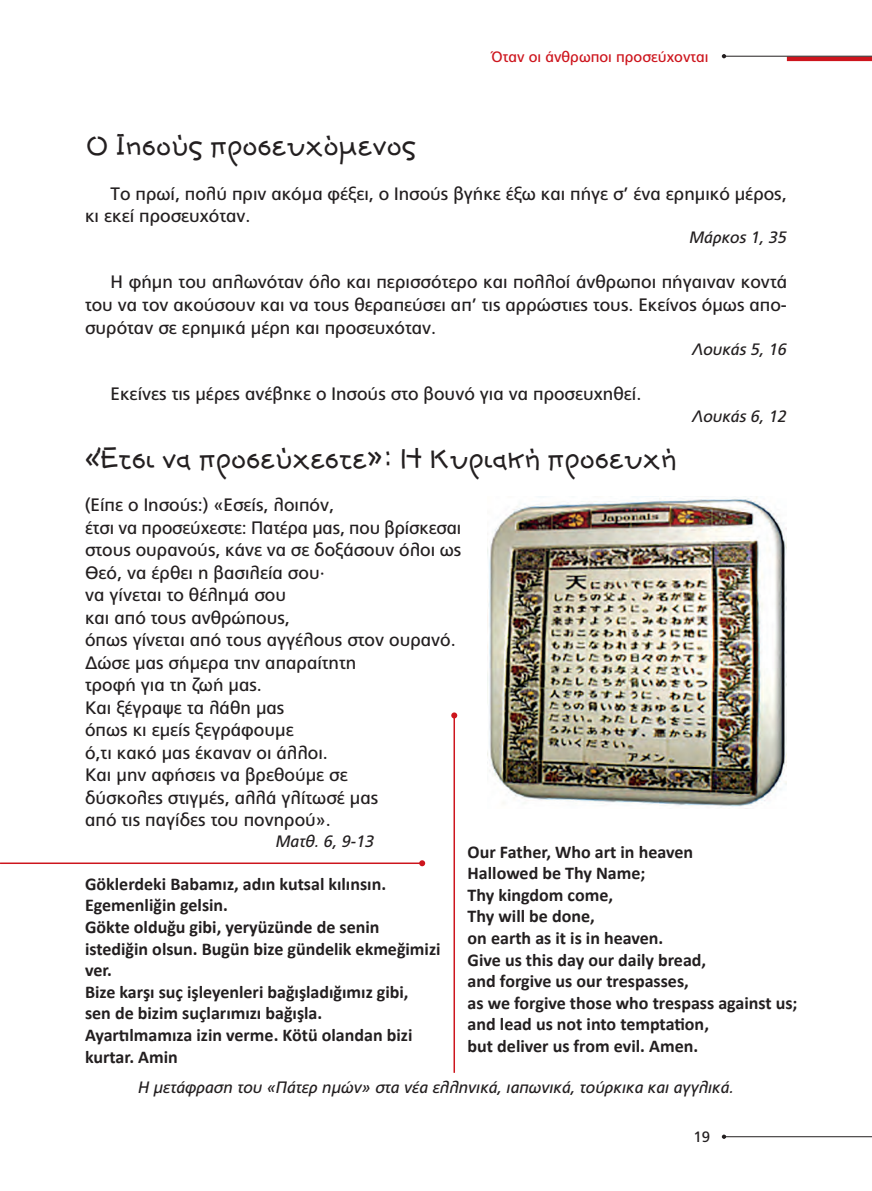
<style>
.page{position:relative;width:872px;height:1191px;background:#fff}
.page>*{position:absolute;margin:0;border:0;box-sizing:border-box;transform-origin:0 0}
.ypotitlos{font:39px "PF Junior";color:#231f20}
.keimeno{font:18px/22.5px "PF Catalog";color:#231f20;text-align:justify}
.t1{font:700 18px/21.6px "Calibri";color:#231f20}
.lezantes{font:italic 16.5px "PF Catalog";color:#231f20}
.t2{font:15px "PF Catalog";color:#cd151d}
.t3{font:15px "PF Catalog";color:#231f20}
</style>
<div class="page">
<hr style="left:787px;top:57px;width:85px;height:4px;background:#cd151d">
<hr style="left:724px;top:1136px;width:148px;height:1px;background:#231f20">
<hr style="left:724px;top:56px;width:148px;height:1px;background:#231f20">
<svg style="left:722px;top:1134px;width:4px;height:5px"></svg>
<svg style="left:722px;top:54px;width:4px;height:4px"></svg>
<hr style="left:0;top:862px;width:422px;height:2px;background:#cd151d">
<svg style="left:419px;top:860px;width:6px;height:6px"></svg>
<hr style="left:453px;top:715px;width:2px;height:358px;background:#cd151d">
<svg style="left:451px;top:712px;width:6px;height:6px"></svg>
<img style="left:487px;top:496px;width:300px;height:311px">
<p class="t2" style="left:491px;top:48px;width:218px">Όταν οι άνθρωποι προσεύχονται</p>
<p class="ypotitlos" style="left:85px;top:127px;width:333px">Ο Ιησούς προσευχόμενος</p>
<p class="keimeno" style="left:85px;top:183px;width:703px;text-indent:26px">Το πρωί, πολύ πριν ακόμα φέξει, ο Ιησούς βγήκε έξω και πήγε σ’ ένα ερημικό μέρος, κι εκεί προσευχόταν.</p>
<p class="lezantes" style="left:689px;top:228px;width:99px">Μάρκος 1, 35</p>
<p class="keimeno" style="left:85px;top:271px;width:703px;text-indent:26px">Η φήμη του απλωνόταν όλο και περισσότερο και πολλοί άνθρωποι πήγαιναν κοντά του να τον ακούσουν και να τους θεραπεύσει απ’ τις αρρώστιες τους. Εκείνος όμως απο&shy;συρόταν σε ερημικά μέρη και προσευχόταν.</p>
<p class="lezantes" style="left:692px;top:339px;width:96px">Λουκάς 5, 16</p>
<p class="keimeno" style="left:111px;top:382px;width:532px">Εκείνες τις μέρες ανέβηκε ο Ιησούς στο βουνό για να προσευχηθεί.</p>
<p class="lezantes" style="left:692px;top:407px;width:96px">Λουκάς 6, 12</p>
<p class="ypotitlos" style="left:85px;top:440px;width:593px">«Έτσι να προσεύχεστε»: Η Κυριακή προσευχή</p>
<p class="keimeno" style="left:85px;top:494px;width:250px">(Είπε ο Ιησούς:) «Εσείς, λοιπόν,</p>
<p class="keimeno" style="left:85px;top:516px;width:378px">έτσι να προσεύχεστε: Πατέρα μας, που βρίσκεσαι στους ουρανούς, κάνε να σε δοξάσουν όλοι ως Θεό, να έρθει η βασιλεία σου∙</p>
<p class="keimeno" style="left:85px;top:584px;width:202px">να γίνεται το θέλημά σου</p>
<p class="keimeno" style="left:85px;top:606px;width:206px">και από τους ανθρώπους,</p>
<p class="keimeno" style="left:85px;top:629px;width:372px">όπως γίνεται από τους αγγέλους στον ουρανό.</p>
<p class="keimeno" style="left:85px;top:651px;width:273px">Δώσε μας σήμερα την απαραίτητη</p>
<p class="keimeno" style="left:85px;top:674px;width:178px">τροφή για τη ζωή μας.</p>
<p class="keimeno" style="left:85px;top:696px;width:201px">Και ξέγραψε τα λάθη μας</p>
<p class="keimeno" style="left:85px;top:719px;width:210px">όπως κι εμείς ξεγράφουμε</p>
<p class="keimeno" style="left:85px;top:741px;width:244px">ό,τι κακό μας έκαναν οι άλλοι.</p>
<p class="keimeno" style="left:85px;top:764px;width:264px">Και μην αφήσεις να βρεθούμε σε</p>
<p class="keimeno" style="left:85px;top:786px;width:295px">δύσκολες στιγμές, αλλά γλίτωσέ μας</p>
<p class="keimeno" style="left:85px;top:809px;width:247px">από τις παγίδες του πονηρού».</p>
<p class="lezantes" style="left:276px;top:832px;width:100px">Ματθ. 6, 9-13</p>
<p class="t1" style="left:467px;top:840px;width:331px">Our Father, Who art in heaven<br>Hallowed be Thy Name;<br>Thy kingdom come,<br>Thy will be done,<br>on earth as it is in heaven.<br>Give us this day our daily bread,<br>and forgive us our trespasses,<br>as we forgive those who trespass against us; and lead us not into temptation,<br>but deliver us from evil. Amen.</p>
<p class="t1" style="left:85px;top:873px;width:357px">Göklerdeki Babamız, adın kutsal kılınsın.<br>Egemenliğin gelsin.<br>Gökte olduğu gibi, yeryüzünde de senin istediğin olsun. Bugün bize gündelik ekmeğimizi ver.<br>Bize karşı suç işleyenleri bağışladığımız gibi,<br>sen de bizim suçlarımızı bağışla.<br>Ayartılmamıza izin verme. Kötü olandan bizi kurtar. Amin</p>
<p class="lezantes" style="left:138px;top:1077px;width:597px">Η μετάφραση του «Πάτερ ημών» στα νέα ελληνικά, ιαπωνικά, τούρκικα και αγγλικά.</p>
<p class="t3" style="left:693px;top:1128px;width:18px">19</p>
</div>
